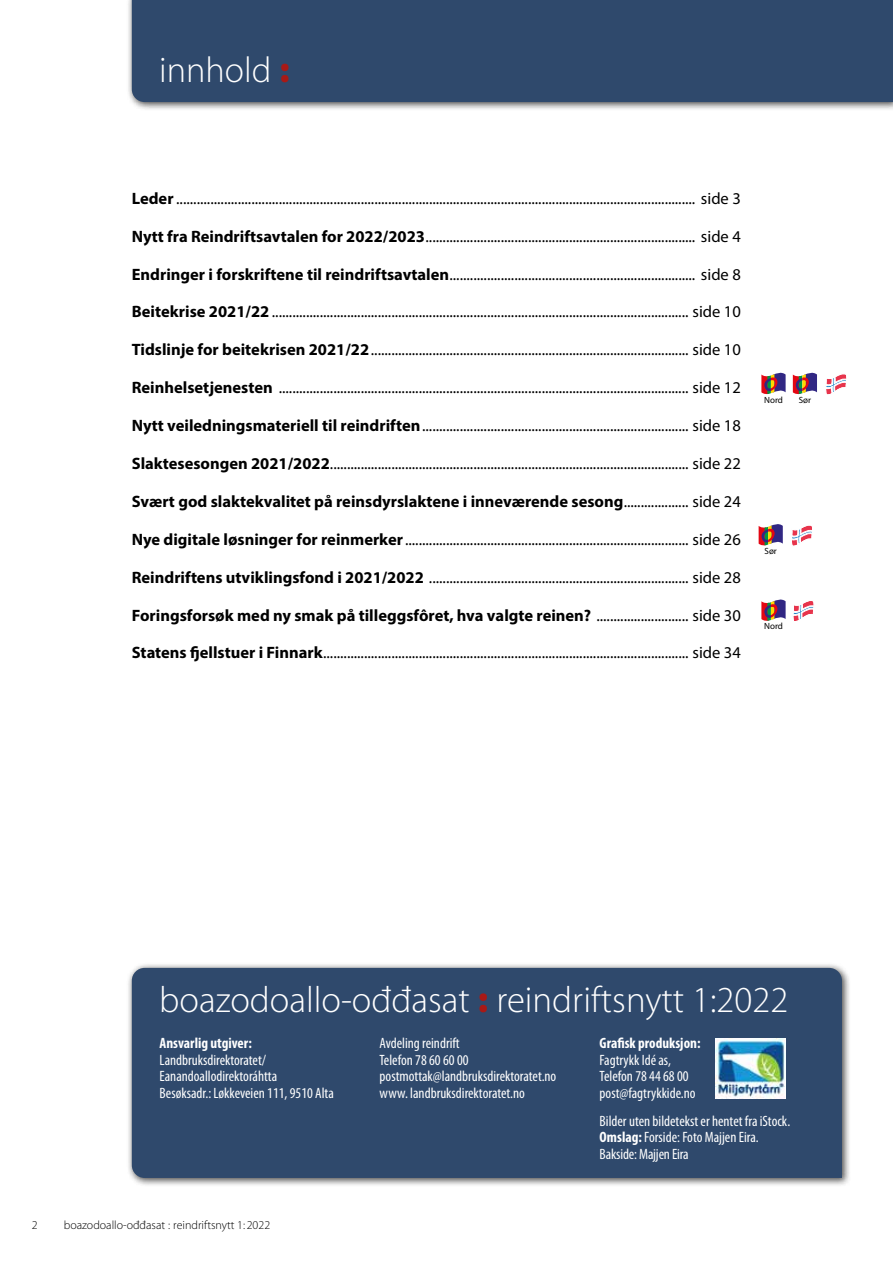
<style>
.page{position:relative;width:893px;height:1263px;background:#fff}
.page>*{position:absolute;margin:0;border:0;box-sizing:border-box;transform-origin:0 0}
.t1{font:300 36.75px "Muria";color:#fff}
.t2{font:300 36.15px "Muria";color:#fff}
.t3{font:16.5px "Myriad Pro";color:#000}
.t4{font:700 16.5px "Myriad Pro";color:#000}
.t5{font:condensed 15px/16.5px "Myriad Pro";color:#fff}
.t6{font:700 condensed 15px "Myriad Pro";color:#fff}
.t7{font:300 12px "Muria";color:#000}
.t8{font:9px "Myriad Pro";color:#000}
.s1{font-weight:900;color:#a81916}
.s2{font-weight:700}
.s3{font-weight:400}
</style>
<div class="page">
<div style="left:127px;top:963px;width:724px;height:224px;background:#000;opacity:.7"></div>
<div style="left:132px;top:968px;width:710px;height:210px;background:#2f496c"></div>
<div style="left:127px;top:0;width:766px;height:112px;background:#000;opacity:.7"></div>
<div style="left:132px;top:0;width:761px;height:102px;background:#2f496c"></div>
<img style="left:716px;top:1039px;width:70px;height:59px">
<svg style="left:793px;top:373px;width:24px;height:21px"></svg>
<svg style="left:759px;top:524px;width:24px;height:21px"></svg>
<svg style="left:826px;top:374px;width:21px;height:21px"></svg>
<svg style="left:792px;top:525px;width:20px;height:21px"></svg>
<svg style="left:793px;top:601px;width:21px;height:20px"></svg>
<svg style="left:761px;top:373px;width:25px;height:21px"></svg>
<svg style="left:761px;top:599px;width:25px;height:22px"></svg>
<h2 class="t2" style="left:159px;top:53px;width:132px">innhold <span class="s1">:</span></h2>
<p class="t3" style="left:132px;top:188px;width:610px"><span class="s2">Leder</span> ........................................................................................................................................................ side 3</p>
<p class="t3" style="left:132px;top:226px;width:610px"><span class="s2">Nytt fra Reindriftsavtalen for 2022/2023</span>............................................................................... side 4</p>
<p class="t3" style="left:132px;top:264px;width:610px"><span class="s2">Endringer i forskriftene til reindriftsavtalen</span>........................................................................ side 8</p>
<p class="t3" style="left:132px;top:302px;width:610px"><span class="s2">Beitekrise 2021/22</span> .......................................................................................................................... side 10</p>
<p class="t3" style="left:132px;top:340px;width:610px"><span class="s2">Tidslinje for beitekrisen 2021/22</span>............................................................................................. side 10</p>
<p class="t3" style="left:132px;top:377px;width:610px"><span class="s2">Reinhelsetjenesten</span> ........................................................................................................................ side 12</p>
<p class="t3" style="left:132px;top:415px;width:610px"><span class="s2">Nytt veiledningsmateriell til reindriften</span>.............................................................................. side 18</p>
<p class="t3" style="left:132px;top:453px;width:610px"><span class="s2">Slaktesesongen 2021/2022</span>......................................................................................................... side 22</p>
<p class="t4" style="left:132px;top:490px;width:610px">Svært god slaktekvalitet på reinsdyrslaktene i inneværende sesong<span class="s3">................... side 24</span></p>
<p class="t3" style="left:132px;top:529px;width:610px"><span class="s2">Nye digitale løsninger for reinmerker</span>................................................................................... side 26</p>
<p class="t3" style="left:132px;top:567px;width:610px"><span class="s2">Reindriftens utviklingsfond i 2021/2022</span> ............................................................................ side 28</p>
<p class="t4" style="left:132px;top:604px;width:610px">Foringsforsøk med ny smak på tilleggsfôret, hva valgte reinen? <span class="s3">........................... side 30</span></p>
<p class="t3" style="left:132px;top:643px;width:610px"><span class="s2">Statens fjellstuer i Finnark</span>........................................................................................................... side 34</p>
<p class="t8" style="left:764px;top:394px;width:20px">Nord</p>
<p class="t8" style="left:799px;top:394px;width:14px">Sør</p>
<p class="t8" style="left:764px;top:545px;width:14px">Sør</p>
<p class="t8" style="left:764px;top:621px;width:20px">Nord</p>
<h1 class="t1" style="left:159px;top:982px;width:631px">boazodoallo-oππasat <span class="s1">:</span> reindriftsnytt 1:2022</h1>
<p class="t6" style="left:160px;top:1034px;width:94px">Ansvarlig utgiver:</p>
<p class="t5" style="left:160px;top:1051px;width:176px">Landbruksdirektoratet/<br>Eanandoallodirektoráhtta<br>Besøksadr.: Løkkeveien 111, 9510 Alta</p>
<p class="t5" style="left:380px;top:1035px;width:178px">Avdeling reindrift<br>Telefon 78 60 60 00 postmottak@landbruksdirektoratet.no www. landbruksdirektoratet.no</p>
<p class="t6" style="left:600px;top:1034px;width:102px">Grafisk produksjon:</p>
<p class="t5" style="left:600px;top:1051px;width:98px">Fagtrykk Idé as,<br>Telefon 78 44 68 00 post@fagtrykkide.no</p>
<p class="t7" style="left:32px;top:1219px;width:7px">2</p>
<p class="t7" style="left:64px;top:1219px;width:208px">boazodoallo-oππasat : reindriftsnytt 1: 2022</p>
<p class="t5" style="left:600px;top:1112px;width:192px">Bilder uten bildetekst er hentet fra iStock.<br><span class="s2">Omslag:</span> Forside: Foto Majjen Eira.<br>Bakside: Majjen Eira</p>
</div>
